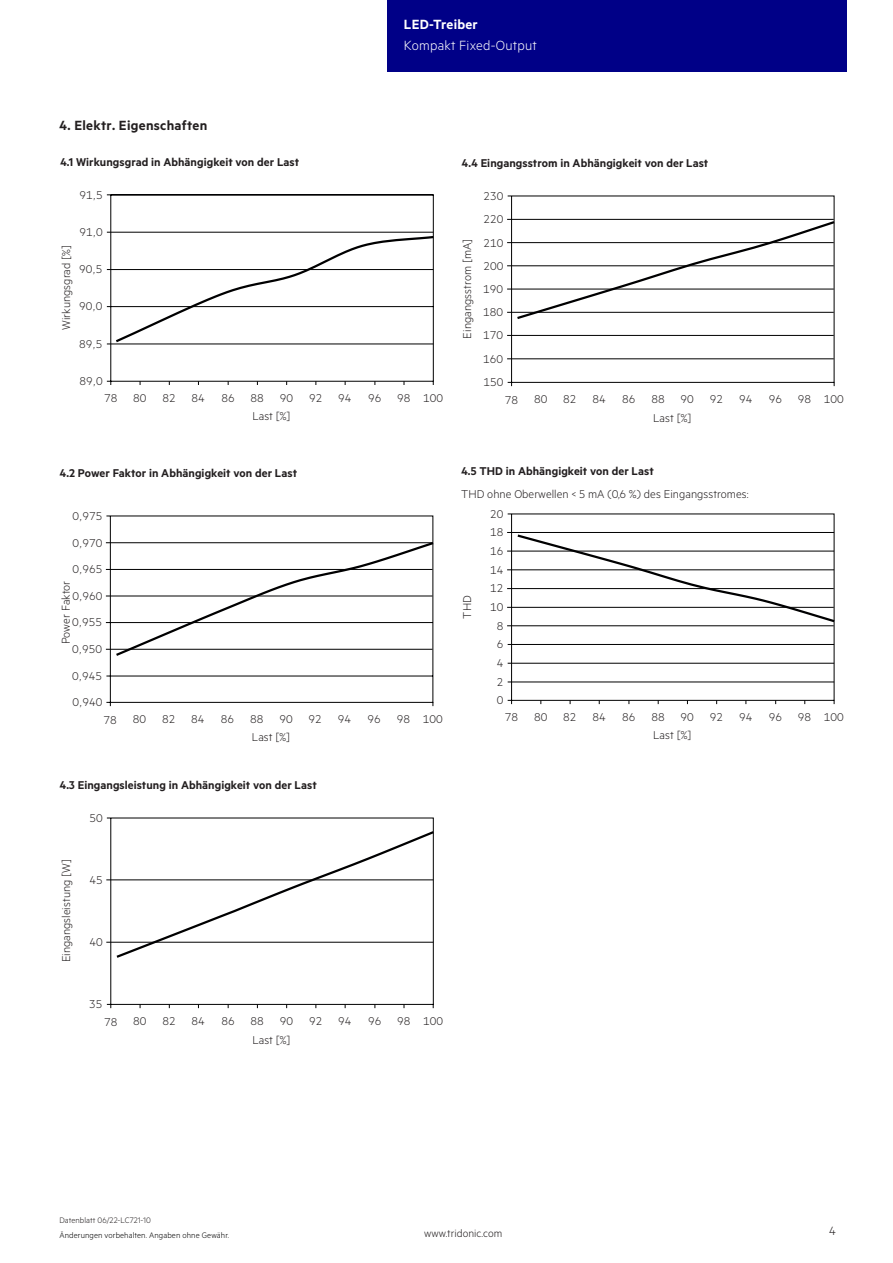
<style>
.page{position:relative;width:893px;height:1263px;background:#fff}
.page>*{position:absolute;margin:0;border:0;box-sizing:border-box;transform-origin:0 0}
.t1{font:15px "Tridonic Metric Print Semi";letter-spacing:.02em;color:#231f20}
.t2{font:15px "Tridonic Metric Print Light";letter-spacing:.015em;color:#fff}
.t3{font:15px "Tridonic Metric Print Semi";letter-spacing:.015em;color:#fff}
.t4{font:13.5px "Tridonic Metric Print Light";color:#231f20}
.t5{font:12.75px/18.6px "Tridonic Metric Print Light";letter-spacing:.005em;color:#231f20}
.t6{font:12.75px "Tridonic Metric Print Semi";letter-spacing:.005em;color:#231f20}
.t7{font:12px "Tridonic Metric Print Light";letter-spacing:.005em;color:#231f20}
.t8{font:9px "Tridonic Metric Print Light";letter-spacing:.01em;color:#000}
.t9{font:9px "Tridonic Metric Print Light";letter-spacing:.005em;color:#231f20}
</style>
<div class="page">
<div style="left:387px;top:0;width:459px;height:72px;background:#000087"></div>
<svg style="left:507px;top:513px;width:328px;height:192px"></svg>
<hr style="left:507px;top:569px;width:327px;height:1px;background:#000001">
<hr style="left:507px;top:532px;width:327px;height:1px;background:#000001">
<hr style="left:507px;top:551px;width:327px;height:1px;background:#000001">
<hr style="left:507px;top:625px;width:327px;height:1px;background:#000001">
<hr style="left:507px;top:588px;width:327px;height:1px;background:#000001">
<hr style="left:507px;top:607px;width:327px;height:1px;background:#000001">
<hr style="left:508px;top:682px;width:326px;height:1px;background:#000001">
<hr style="left:508px;top:663px;width:326px;height:1px;background:#000001">
<hr style="left:508px;top:644px;width:326px;height:1px;background:#000001">
<svg style="left:515px;top:533px;width:320px;height:91px"></svg>
<svg style="left:106px;top:194px;width:328px;height:191px"></svg>
<hr style="left:107px;top:344px;width:326px;height:1px;background:#000001">
<hr style="left:107px;top:269px;width:326px;height:1px;background:#000001">
<hr style="left:107px;top:232px;width:326px;height:1px;background:#000001">
<svg style="left:113px;top:235px;width:321px;height:109px"></svg>
<svg style="left:105px;top:515px;width:329px;height:192px"></svg>
<hr style="left:106px;top:649px;width:326px;height:1px;background:#000001">
<hr style="left:106px;top:596px;width:326px;height:1px;background:#000001">
<hr style="left:106px;top:569px;width:326px;height:1px;background:#000001">
<hr style="left:106px;top:542px;width:326px;height:1px;background:#000001">
<svg style="left:114px;top:540px;width:320px;height:118px"></svg>
<svg style="left:106px;top:817px;width:328px;height:192px"></svg>
<hr style="left:106px;top:879px;width:327px;height:1px;background:#000001">
<hr style="left:106px;top:942px;width:327px;height:1px;background:#000001">
<svg style="left:114px;top:829px;width:320px;height:131px"></svg>
<svg style="left:507px;top:195px;width:328px;height:192px"></svg>
<hr style="left:507px;top:335px;width:327px;height:1px;background:#000001">
<hr style="left:507px;top:358px;width:327px;height:1px;background:#000001">
<hr style="left:507px;top:265px;width:327px;height:1px;background:#000001">
<hr style="left:507px;top:312px;width:327px;height:1px;background:#000001">
<hr style="left:507px;top:289px;width:327px;height:1px;background:#000001">
<hr style="left:507px;top:219px;width:327px;height:1px;background:#000001">
<hr style="left:507px;top:242px;width:327px;height:1px;background:#000001">
<svg style="left:515px;top:219px;width:320px;height:102px"></svg>
<p class="t1" style="left:59px;top:117px;width:150px">4. Elektr. Eigenschaften</p>
<p class="t6" style="left:60px;top:155px;width:241px">4.1 Wirkungsgrad in Abhängigkeit von der Last</p>
<p class="t5" style="left:80px;top:185px;width:25px">91,5</p>
<p class="t5" style="left:79px;top:222px;width:25px">91,0</p>
<p class="t5" style="left:57px;top:330px;width:86px;rotate:-90deg">Wirkungsgrad [%]</p>
<p class="t5" style="left:79px;top:260px;width:25px">90,5</p>
<p class="t5" style="left:79px;top:297px;width:25px">90,0</p>
<p class="t5" style="left:79px;top:335px;width:25px">89,5</p>
<p class="t5" style="left:80px;top:371px;width:25px">89,0</p>
<p class="t3" style="left:404px;top:15px;width:75px">LED-Treiber</p>
<p class="t2" style="left:404px;top:37px;width:135px">Kompakt Fixed-Output</p>
<p class="t6" style="left:462px;top:156px;width:248px">4.4 Eingangsstrom in Abhängigkeit von der Last</p>
<p class="t5" style="left:457px;top:338px;width:101px;rotate:-90deg">Eingangsstrom [mA]</p>
<p class="t5" style="left:483px;top:186px;width:21px">230</p>
<p class="t5" style="left:483px;top:207px;width:21px;line-height:23.2px">220<br>210</p>
<p class="t5" style="left:483px;top:256px;width:21px">200</p>
<p class="t5" style="left:483px;top:302px;width:21px">180</p>
<p class="t5" style="left:483px;top:279px;width:21px">190</p>
<p class="t5" style="left:483px;top:323px;width:21px;line-height:23.4px">170<br>160</p>
<p class="t5" style="left:483px;top:372px;width:21px">150</p>
<p class="t5" style="left:104px;top:389px;width:44px">78 80</p>
<p class="t5" style="left:162px;top:388px;width:44px">82 84</p>
<p class="t5" style="left:221px;top:388px;width:15px">86</p>
<p class="t5" style="left:251px;top:388px;width:15px">88</p>
<p class="t5" style="left:280px;top:388px;width:44px">90 92</p>
<p class="t5" style="left:338px;top:388px;width:15px">94</p>
<p class="t5" style="left:368px;top:388px;width:77px">96 98 100</p>
<p class="t5" style="left:252px;top:407px;width:40px">Last [%]</p>
<p class="t6" style="left:60px;top:465px;width:239px">4.2 Power Faktor in Abhängigkeit von der Last</p>
<p class="t5" style="left:72px;top:506px;width:32px">0,975</p>
<p class="t5" style="left:72px;top:533px;width:32px">0,970</p>
<p class="t5" style="left:72px;top:559px;width:32px">0,965</p>
<p class="t5" style="left:56px;top:644px;width:65px;rotate:-90deg">Power Faktor</p>
<p class="t5" style="left:72px;top:586px;width:32px">0,960</p>
<p class="t5" style="left:72px;top:609px;width:32px;line-height:26.7px">0,955<br>0,950</p>
<p class="t5" style="left:72px;top:666px;width:32px">0,945</p>
<p class="t5" style="left:72px;top:692px;width:32px">0,940</p>
<p class="t5" style="left:104px;top:710px;width:44px">78 80</p>
<p class="t5" style="left:162px;top:710px;width:44px">82 84</p>
<p class="t5" style="left:221px;top:710px;width:15px">86</p>
<p class="t5" style="left:250px;top:710px;width:15px">88</p>
<p class="t5" style="left:279px;top:710px;width:44px">90 92</p>
<p class="t5" style="left:338px;top:710px;width:15px">94</p>
<p class="t5" style="left:368px;top:710px;width:77px">96 98 100</p>
<p class="t5" style="left:252px;top:728px;width:40px">Last [%]</p>
<p class="t6" style="left:60px;top:778px;width:259px">4.3 Eingangsleistung in Abhängigkeit von der Last</p>
<p class="t5" style="left:57px;top:962px;width:105px;rotate:-90deg">Eingangsleistung [W]</p>
<p class="t5" style="left:89px;top:808px;width:15px">50</p>
<p class="t5" style="left:89px;top:870px;width:15px">45</p>
<p class="t5" style="left:89px;top:932px;width:15px">40</p>
<p class="t5" style="left:89px;top:994px;width:15px">35</p>
<p class="t5" style="left:104px;top:1012px;width:44px">78 80</p>
<p class="t5" style="left:162px;top:1012px;width:44px">82 84</p>
<p class="t5" style="left:221px;top:1012px;width:15px">86</p>
<p class="t5" style="left:251px;top:1012px;width:15px">88</p>
<p class="t5" style="left:280px;top:1012px;width:44px">90 92</p>
<p class="t5" style="left:338px;top:1012px;width:15px">94</p>
<p class="t5" style="left:368px;top:1012px;width:77px">96 98 100</p>
<p class="t5" style="left:252px;top:1030px;width:40px">Last [%]</p>
<p class="t5" style="left:505px;top:390px;width:44px">78 80</p>
<p class="t5" style="left:563px;top:390px;width:44px">82 84</p>
<p class="t5" style="left:622px;top:390px;width:15px">86</p>
<p class="t5" style="left:651px;top:390px;width:15px">88</p>
<p class="t5" style="left:681px;top:390px;width:44px">90 92</p>
<p class="t5" style="left:739px;top:390px;width:15px">94</p>
<p class="t5" style="left:769px;top:390px;width:77px">96 98 100</p>
<p class="t5" style="left:653px;top:408px;width:40px">Last [%]</p>
<p class="t6" style="left:461px;top:463px;width:194px">4.5 THD in Abhängigkeit von der Last</p>
<p class="t5" style="left:461px;top:484px;width:289px">THD ohne Oberwellen &lt; 5 mA (0,6 %) des Eingangsstromes:</p>
<p class="t5" style="left:457px;top:619px;width:25px;rotate:-90deg">THD</p>
<p class="t5" style="left:490px;top:504px;width:15px">20</p>
<p class="t5" style="left:490px;top:523px;width:15px">18<br>16</p>
<p class="t5" style="left:490px;top:579px;width:15px">12<br>10</p>
<p class="t5" style="left:490px;top:560px;width:15px">14</p>
<p class="t5" style="left:497px;top:616px;width:8px">8</p>
<p class="t5" style="left:497px;top:635px;width:8px">6</p>
<p class="t5" style="left:497px;top:653px;width:8px">4</p>
<p class="t5" style="left:497px;top:672px;width:8px">2</p>
<p class="t5" style="left:497px;top:690px;width:8px">0</p>
<p class="t5" style="left:505px;top:708px;width:44px">78 80</p>
<p class="t5" style="left:563px;top:708px;width:44px">82 84</p>
<p class="t5" style="left:622px;top:708px;width:15px">86</p>
<p class="t5" style="left:651px;top:708px;width:15px">88</p>
<p class="t5" style="left:681px;top:708px;width:44px">90 92</p>
<p class="t5" style="left:739px;top:708px;width:15px">94</p>
<p class="t5" style="left:769px;top:708px;width:77px">96 98 100</p>
<p class="t5" style="left:653px;top:726px;width:40px">Last [%]</p>
<p class="t9" style="left:60px;top:1215px;width:93px">Datenblatt 06/22-LC721-10</p>
<p class="t8" style="left:60px;top:1229px;width:171px">Änderungen vorbehalten. Angaben ohne Gewähr.</p>
<p class="t7" style="left:424px;top:1227px;width:80px">www.tridonic.com</p>
<p class="t4" style="left:829px;top:1223px;width:8px">4</p>
</div>
